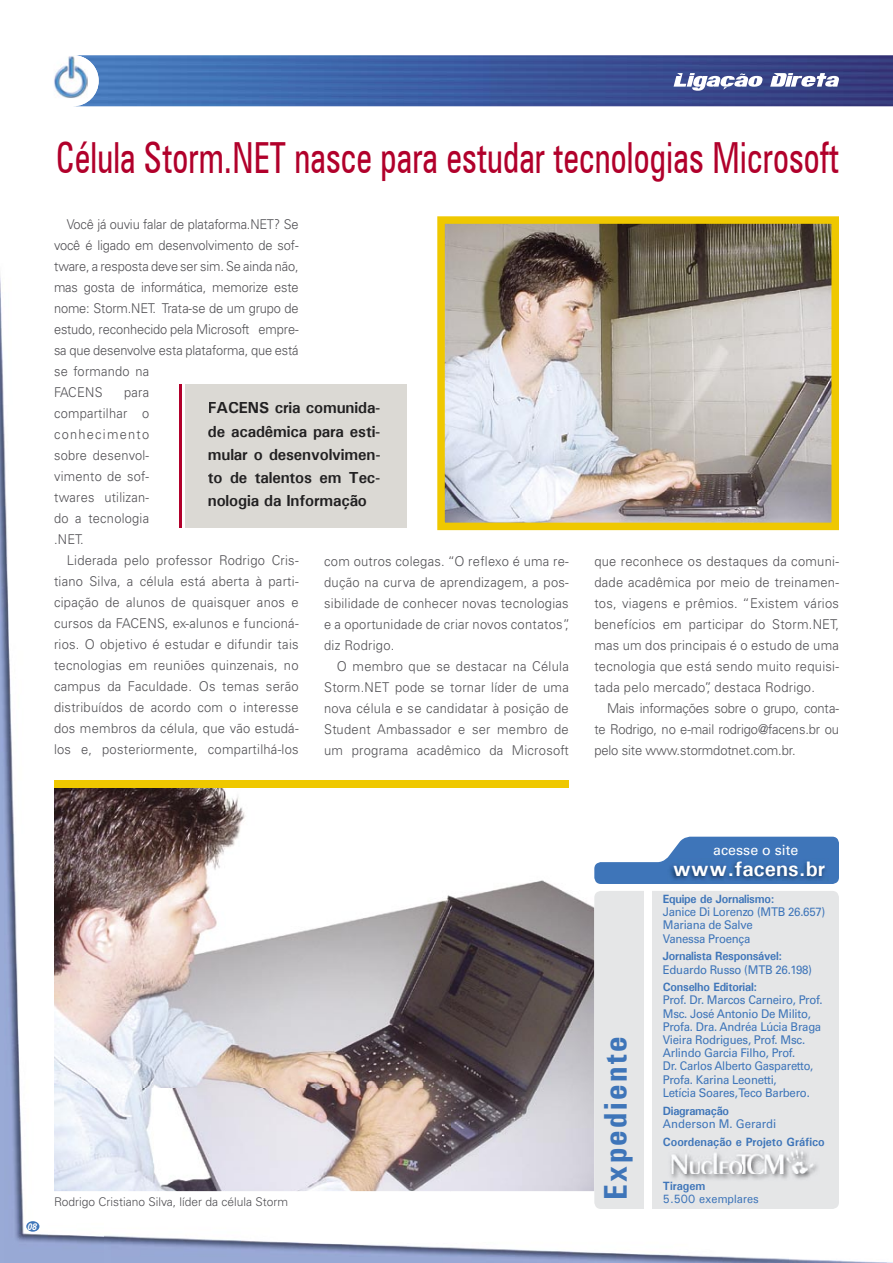
<style>
.page{position:relative;width:893px;height:1263px;background:#fff}
.page>*{position:absolute;margin:0;border:0;box-sizing:border-box;transform-origin:0 0}
.t1{font:condensed 42.9px "Zurich BT";letter-spacing:.005em;color:#b1002b;scale:.8 1}
.t2{font:700 condensed 31.5px "Zurich BT";letter-spacing:.08em;color:#3e75b9}
.t3{font:700 21px "Univers ATT";color:#fff}
.t4{font:700 16.05px/23.2px "Univers ATT";letter-spacing:-.01em;color:#222122;text-align:justify}
.t5{font:14.25px "Univers";color:#fff}
.t6{font:300 13.5px/21px "Univers";letter-spacing:-.01em;color:#515054;text-align:justify;scale:.96 1}
.t7{font:300 13.5px/21px "Univers";letter-spacing:-.01em;color:#515054;scale:.95 1}
.t8{font:12px/13.2px "Univers";letter-spacing:-.02em;color:#3e75b9;scale:.95 1}
.t9{font:700 12px "Univers ATT";letter-spacing:-.02em;color:#3e75b9;scale:.95 1}
.t10{font:300 12px "Univers";color:#515054}
.t11{font:700 12px "Univers ATT";color:#3e75b9;scale:.95 1}
.t12{font:12px "Univers";color:#3e75b9;scale:.95 1}
.t13{font:12px "Univers ATT";color:#3e75b9;scale:.95 1}
.t14{font:italic 700 9.45px "Univers";color:#fff;scale:.89 1}
</style>
<div class="page">
<img style="left:79px;top:55px;width:814px;height:51px">
<div style="left:48px;top:55px;width:51px;height:51px;background:#fff;border-radius:50%"></div>
<img style="left:54px;top:55px;width:34px;height:43px">
<img style="left:0;top:406px;width:14px;height:428px">
<img style="left:688px;top:836px;width:148px;height:56px">
<img style="left:0;top:834px;width:105px;height:429px">
<img style="left:788px;top:1258px;width:105px;height:5px">
<img style="left:105px;top:1191px;width:683px;height:72px">
<img style="left:54px;top:788px;width:540px;height:403px">
<div style="left:594px;top:891px;width:245px;height:318px;background:#e5e6e7;border-radius:7px"></div>
<svg style="left:594px;top:837px;width:245px;height:47px"></svg>
<img style="left:667px;top:858px;width:161px;height:25px">
<img style="left:670px;top:1159px;width:148px;height:21px">
<img style="left:671px;top:1150px;width:143px;height:24px">
<div style="left:644px;top:889px;width:8px;height:320px;background:#fff"></div>
<svg style="left:674px;top:73px;width:165px;height:18px"></svg>
<div style="left:26px;top:1221px;width:13px;height:11px;background:#3e75b9;border-radius:50%"></div>
<div style="left:185px;top:384px;width:222px;height:144px;background:#dbd9d4"></div>
<hr style="left:179px;top:384px;width:3px;height:144px;background:#b1002b">
<img style="left:437px;top:216px;width:402px;height:314px">
<div style="left:54px;top:780px;width:515px;height:8px;background:#efc800"></div>
<h1 class="t1" style="left:56px;top:131px;width:980px">Célula Storm.NET nasce para estudar tecnologias Microsoft</h1>
<p class="t7" style="left:54px;top:213px;width:259px;text-indent:13px">Você já ouviu falar de plataforma.NET? Se você é ligado em desenvolvimento de sof&shy;tware, a resposta deve ser sim. Se ainda não, mas gosta de informática, memorize este nome: Storm.NET. Trata-se de um grupo de estudo, reconhecido pela Microsoft empre&shy;sa que desenvolve esta plataforma, que está se formando na<br>FACENS</p>
<p class="t7" style="left:54px;top:381px;width:102px;text-align:justify;text-indent:70px">para compartilhar o conhecimento sobre desenvol&shy;vimento de sof&shy;twares utilizan&shy;do a tecnologia .NET.</p>
<p class="t6" style="left:54px;top:549px;width:256px;text-indent:13px">Liderada pelo professor Rodrigo Cris&shy;tiano Silva, a célula está aberta à parti&shy;cipação de alunos de quaisquer anos e cursos da FACENS, ex-alunos e funcioná&shy;rios. O objetivo é estudar e difundir tais tecnologias em reuniões quinzenais, no campus da Faculdade. Os temas serão distribuídos de acordo com o interesse dos membros da célula, que vão estudá&shy;los e, posteriormente, compartilhá-los</p>
<p class="t6" style="left:324px;top:551px;width:258px">com outros colegas. “O reflexo é uma re&shy;dução na curva de aprendizagem, a pos&shy;sibilidade de conhecer novas tecnologias e a oportunidade de criar novos contatos”, diz Rodrigo.</p>
<p class="t4" style="left:208px;top:396px;width:174px">FACENS cria comunida&shy;de acadêmica para esti&shy;mular o desenvolvimen&shy;to de talentos em Tec&shy;nologia da Informação</p>
<p class="t6" style="left:324px;top:656px;width:256px;text-indent:13px">O membro que se destacar na Célula Storm.NET pode se tornar líder de uma nova célula e se candidatar à posição de Student Ambassador e ser membro de um programa acadêmico da Microsoft</p>
<p class="t6" style="left:594px;top:551px;width:256px">que reconhece os destaques da comuni&shy;dade acadêmica por meio de treinamen&shy;tos, viagens e prêmios. “Existem vários benefícios em participar do Storm.NET, mas um dos principais é o estudo de uma tecnologia que está sendo muito requisi&shy;tada pelo mercado”, destaca Rodrigo.</p>
<p class="t6" style="left:594px;top:698px;width:256px;text-indent:13px">Mais informações sobre o grupo, conta&shy;te Rodrigo, no e-mail rodrigo@facens.br ou pelo site www.stormdotnet.com.br.</p>
<p class="t14" style="left:27px;top:1221px;width:12px">08</p>
<p class="t5" style="left:713px;top:841px;width:87px">acesse o site</p>
<h3 class="t3" style="left:673px;top:856px;width:154px">www.facens.br</h3>
<p class="t9" style="left:663px;top:891px;width:119px">Equipe de Jornalismo:</p>
<p class="t8" style="left:663px;top:905px;width:173px">Janice Di Lorenzo (MTB 26.657)<br>Mariana de Salve<br>Vanessa Proença</p>
<p class="t9" style="left:663px;top:949px;width:127px">Jornalista Responsável:</p>
<p class="t8" style="left:663px;top:963px;width:159px">Eduardo Russo (MTB 26.198)</p>
<p class="t9" style="left:663px;top:980px;width:101px">Conselho Editorial:</p>
<p class="t8" style="left:663px;top:994px;width:170px">Prof. Dr. Marcos Carneiro, Prof.<br>Msc. José Antonio De Milito,<br>Profa. Dra. Andréa Lúcia Braga<br>Vieira Rodrigues, Prof. Msc.<br>Arlindo Garcia Filho, Prof.<br>Dr. Carlos Alberto Gasparetto,<br>Profa. Karina Leonetti,<br>Letícia Soares, Teco Barbero.</p>
<p class="t9" style="left:663px;top:1103px;width:71px">Diagramação</p>
<p class="t12" style="left:663px;top:1116px;width:121px">Anderson M. Gerardi</p>
<p class="t11" style="left:663px;top:1134px;width:172px">Coordenação e Projeto Gráfico</p>
<p class="t11" style="left:663px;top:1178px;width:46px">Tiragem</p>
<h2 class="t2" style="left:596px;top:1200px;width:165px;rotate:-90deg">Expediente</h2>
<p class="t10" style="left:54px;top:1194px;width:236px">Rodrigo Cristiano Silva, líder da célula Storm</p>
<p class="t13" style="left:663px;top:1191px;width:103px">5.500 exemplares</p>
</div>
